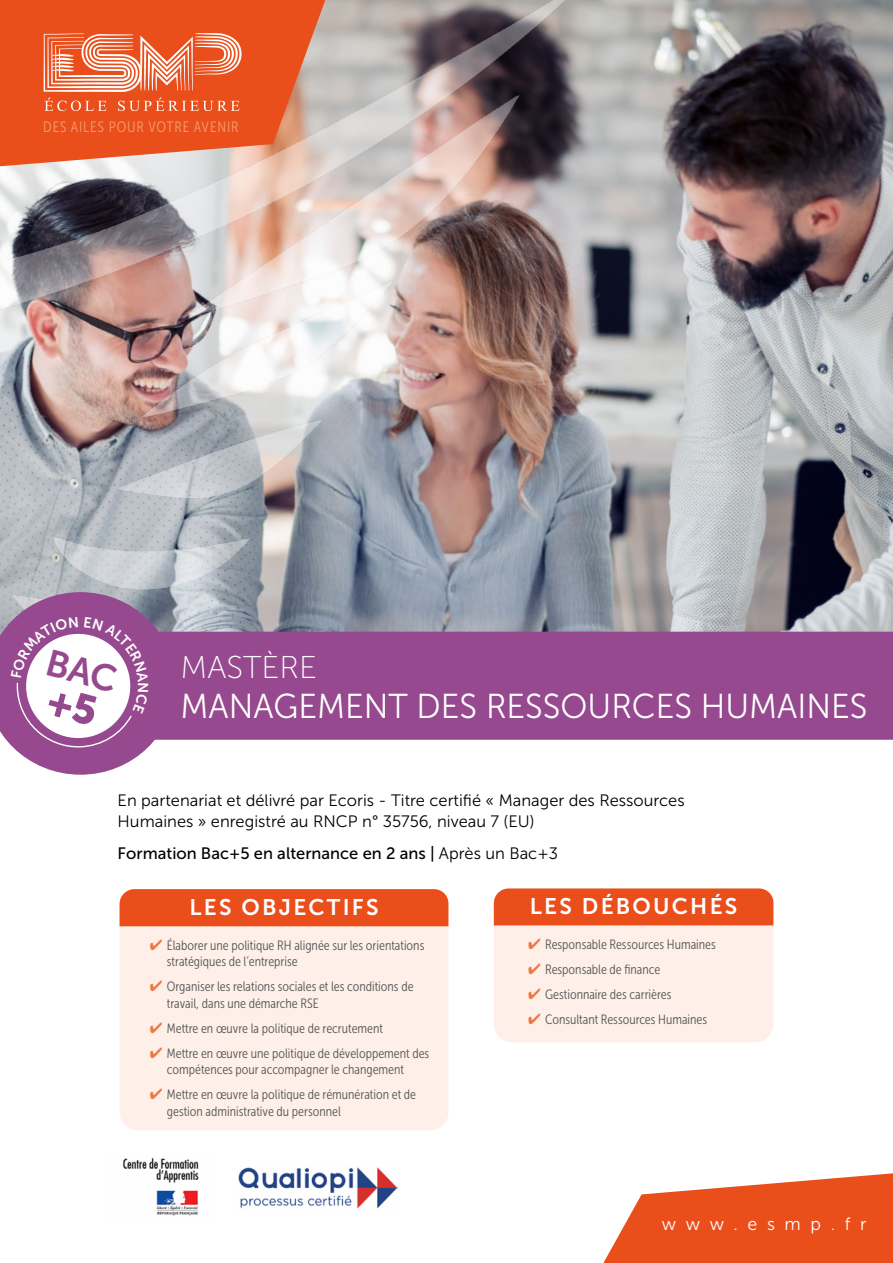
<style>
.page{position:relative;width:893px;height:1263px;background:#fff}
.page>*{position:absolute;margin:0;border:0;box-sizing:border-box;transform-origin:0 0}
.t1{font:34.5px "Museo Sans 300";color:#fff;scale:.95 1}
.t2{font:31.5px "Museo Sans 100";color:#fff}
.t3{font:22.5px "Museo Sans 700";letter-spacing:.1em;color:#fff}
.t4{font:17.85px "Museo Sans 300";letter-spacing:.54em;color:#fff}
.t5{font:16.5px/21px "Museo Sans 300";color:#000}
.t6{font:16.5px "Museo Sans 500";color:#000}
.t7{font:15px "Museo Sans Cond 300";letter-spacing:.06em;color:#f49c70}
.t8{font:13.5px/16.5px "Museo Sans Cond 300";color:#575756}
.s1{font-family:"Museo Sans 300"}
.s2{color:#ef7743}
</style>
<div class="page">
<img style="left:580px;top:0;width:313px;height:632px">
<img style="left:0;top:0;width:580px;height:632px">
<svg style="left:603px;top:1173px;width:290px;height:90px"></svg>
<svg style="left:0;top:0;width:325px;height:166px;background:#e5653a"></svg>
<div style="left:175px;top:632px;width:718px;height:108px;background:#96498e"></div>
<svg style="left:44px;top:98px;width:63px;height:13px"></svg>
<svg style="left:118px;top:98px;width:122px;height:13px;background:#ec6d43"></svg>
<svg style="left:44px;top:33px;width:198px;height:59px"></svg>
<div style="left:120px;top:926px;width:328px;height:204px;background:#fef0e8"></div>
<div style="left:120px;top:889px;width:328px;height:37px;background:#e94e1b"></div>
<svg style="left:494px;top:888px;width:279px;height:154px;background:#f9c9b7"></svg>
<img style="left:238px;top:1167px;width:159px;height:42px">
<img style="left:123px;top:1157px;width:76px;height:59px">
<svg style="left:0;top:592px;width:175px;height:183px"></svg>
<p class="t7" style="left:43px;top:119px;width:197px">DES AILES POUR VOTRE AVENIR</p>
<h2 class="t2" style="left:181px;top:650px;width:138px">MASTÈRE</h2>
<h1 class="t1" style="left:181px;top:688px;width:724px">MANAGEMENT DES RESSOURCES HUMAINES</h1>
<p class="t5" style="left:118px;top:789px;width:569px">En partenariat et délivré par Ecoris - Titre certifié « Manager des Ressources<br>Humaines » enregistré au RNCP n° 35756, niveau 7 (EU)</p>
<p class="t6" style="left:118px;top:844px;width:442px">Formation Bac+5 en alternance en 2 ans | <span class="s1">Après un Bac+3</span></p>
<h3 class="t3" style="left:190px;top:895px;width:190px">LES OBJECTIFS</h3>
<p class="t8" style="left:167px;top:937px;width:259px;text-indent:-17px"><span class="s2">✔</span> Élaborer une politique RH alignée sur les orientations stratégiques de l’entreprise</p>
<p class="t8" style="left:167px;top:978px;width:248px;text-indent:-17px"><span class="s2">✔</span> Organiser les relations sociales et les conditions de travail, dans une démarche RSE</p>
<p class="t8" style="left:150px;top:1020px;width:235px"><span class="s2">✔</span> Mettre en œuvre la politique de recrutement</p>
<p class="t8" style="left:167px;top:1045px;width:264px;text-indent:-17px"><span class="s2">✔</span> Mettre en œuvre une politique de développement des compétences pour accompagner le changement</p>
<p class="t8" style="left:167px;top:1086px;width:251px;text-indent:-17px"><span class="s2">✔</span> Mettre en œuvre la politique de rémunération et de gestion administrative du personnel</p>
<h3 class="t3" style="left:530px;top:894px;width:209px">LES DÉBOUCHÉS</h3>
<p class="t8" style="left:528px;top:936px;width:189px"><span class="s2">✔</span> Responsable Ressources Humaines</p>
<p class="t8" style="left:528px;top:961px;width:134px"><span class="s2">✔</span> Responsable de finance</p>
<p class="t8" style="left:528px;top:986px;width:145px"><span class="s2">✔</span> Gestionnaire des carrières</p>
<p class="t8" style="left:528px;top:1011px;width:180px"><span class="s2">✔</span> Consultant Ressources Humaines</p>
<h3 class="t4" style="left:662px;top:1214px;width:206px">www.esmp.fr</h3>
</div>
